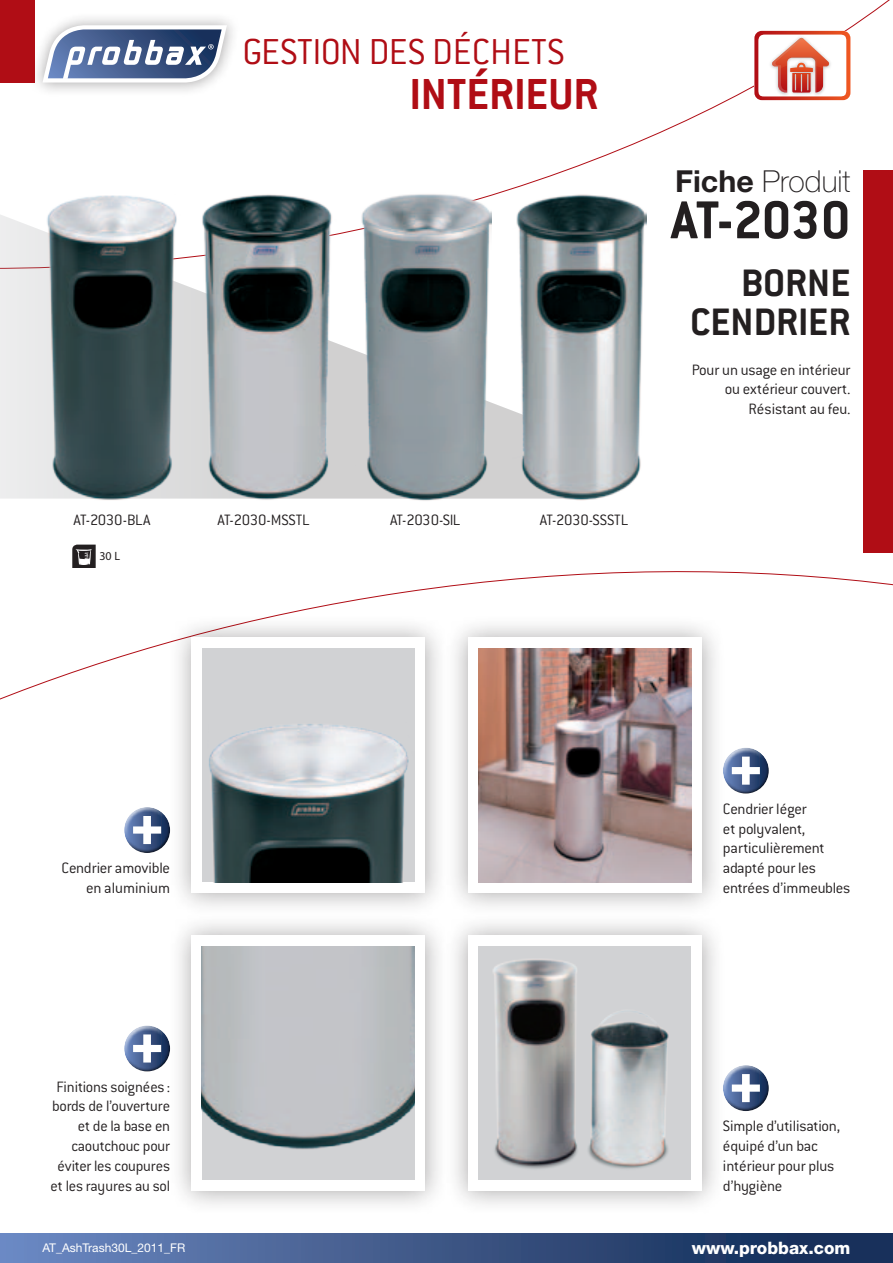
<style>
.page{position:relative;width:893px;height:1263px;background:#fff}
.page>*{position:absolute;margin:0;border:0;box-sizing:border-box;transform-origin:0 0}
.REF_TITRE{font:700 58.5px "Conduit ITC";letter-spacing:-.015em;color:#231f20}
.t1{font:700 47.7px "Conduit ITC";color:#b00d15}
.NOM_PRODUIT{font:700 42px "Conduit ITC";color:#231f20}
.t2{font:300 39.6px "Conduit ITC";color:#b00d15}
.REF_TITRE-2{font:100 30.3px "Helvetica Neue LT Std";color:#231f20}
.t3{font:800 17.1px "Helvetica Neue LT Std";color:#fff}
.TXT_ZOOM_DROITE{font:300 16.5px/19.8px "Conduit ITC";letter-spacing:-.015em;color:#231f20}
.TXT_ZOOM_GAUCHE{font:300 16.5px/19.8px "Conduit ITC";letter-spacing:-.015em;color:#231f20;text-align:right}
.DESCRIPTIF_PRODUIT{font:300 16.5px "Conduit ITC";letter-spacing:-.01em;color:#231f20}
.REF{font:300 16.5px "Conduit ITC";letter-spacing:-.025em;color:#231f20}
.REF-2{font:300 16.5px "Conduit ITC";letter-spacing:-.005em;color:#231f20}
.t4{font:12px "Helvetica Neue LT Std";color:#fff}
.t5{font:12px "Myriad Pro";color:#231f20}
.s1{font-weight:700}
</style>
<div class="page">
<svg style="left:0;top:571px;width:893px;height:129px"></svg>
<div style="left:863px;top:170px;width:30px;height:383px;background:#b00d15"></div>
<div style="left:0;top:0;width:34px;height:83px;background:#b00d15"></div>
<div style="left:30px;top:11px;width:210px;height:86px;background:#231f20;opacity:.4"></div>
<svg style="left:43px;top:25px;width:184px;height:58px"></svg>
<svg style="left:754px;top:31px;width:96px;height:69px"></svg>
<svg style="left:0;top:215px;width:513px;height:284px"></svg>
<div style="left:444px;top:614px;width:282px;height:303px;background:#231f20;opacity:.4"></div>
<div style="left:468px;top:638px;width:234px;height:255px;background:#fff"></div>
<div style="left:167px;top:614px;width:282px;height:303px;background:#231f20;opacity:.4"></div>
<div style="left:191px;top:638px;width:234px;height:255px;background:#fff"></div>
<img style="left:478px;top:648px;width:213px;height:234px">
<div style="left:202px;top:648px;width:213px;height:234px;background:#d1d2d4"></div>
<img style="left:209px;top:724px;width:200px;height:158px">
<div style="left:444px;top:911px;width:282px;height:303px;background:#231f20;opacity:.4"></div>
<div style="left:468px;top:935px;width:234px;height:256px;background:#fff"></div>
<img style="left:478px;top:946px;width:213px;height:234px">
<div style="left:167px;top:911px;width:282px;height:303px;background:#231f20;opacity:.4"></div>
<div style="left:191px;top:935px;width:234px;height:256px;background:#fff"></div>
<div style="left:202px;top:946px;width:213px;height:234px;background:#d1d2d4"></div>
<img style="left:202px;top:946px;width:213px;height:204px">
<div style="left:721px;top:1063px;width:48px;height:38px;background:#fff;opacity:.75"></div>
<div style="left:722px;top:1072px;width:48px;height:40px;background:#231f20;opacity:.75"></div>
<svg style="left:732px;top:1074px;width:28px;height:28px"></svg>
<div style="left:122px;top:1023px;width:49px;height:38px;background:#fff;opacity:.75"></div>
<div style="left:124px;top:1032px;width:48px;height:41px;background:#231f20;opacity:.75"></div>
<svg style="left:133px;top:1034px;width:28px;height:28px"></svg>
<div style="left:721px;top:745px;width:48px;height:38px;background:#fff;opacity:.75"></div>
<div style="left:722px;top:754px;width:48px;height:41px;background:#231f20;opacity:.75"></div>
<svg style="left:732px;top:756px;width:28px;height:29px"></svg>
<div style="left:122px;top:805px;width:49px;height:37px;background:#fff;opacity:.75"></div>
<div style="left:124px;top:814px;width:48px;height:40px;background:#231f20;opacity:.75"></div>
<svg style="left:133px;top:816px;width:28px;height:28px"></svg>
<img style="left:43px;top:195px;width:138px;height:305px">
<img style="left:198px;top:194px;width:139px;height:306px">
<img style="left:356px;top:194px;width:136px;height:307px">
<img style="left:513px;top:183px;width:134px;height:318px">
<div style="left:0;top:1233px;width:893px;height:30px;background:linear-gradient(to right,#6c88c0,#0e264f)"></div>
<svg style="left:72px;top:544px;width:24px;height:24px"></svg>
<p class="t2" style="left:242px;top:30px;width:323px">GESTION DES DÉCHETS</p>
<p class="t1" style="left:410px;top:66px;width:190px">INTÉRIEUR</p>
<p class="REF" style="left:74px;top:511px;width:78px">AT-2030-BLA</p>
<p class="REF" style="left:218px;top:511px;width:94px">AT-2030-MSSTL</p>
<p class="REF" style="left:390px;top:511px;width:72px">AT-2030-SIL</p>
<p class="REF-2" style="left:540px;top:511px;width:90px">AT-2030-SSSTL</p>
<p class="t5" style="left:99px;top:549px;width:22px">30 L</p>
<p class="REF_TITRE-2" style="left:675px;top:164px;width:177px"><span class="s1">Fiche</span> Produit</p>
<p class="REF_TITRE" style="left:671px;top:186px;width:181px">AT-2030</p>
<p class="NOM_PRODUIT" style="left:741px;top:258px;width:111px">BORNE</p>
<p class="NOM_PRODUIT" style="left:690px;top:297px;width:162px">CENDRIER</p>
<p class="DESCRIPTIF_PRODUIT" style="left:692px;top:360px;width:160px">Pour un usage en intérieur</p>
<p class="DESCRIPTIF_PRODUIT" style="left:725px;top:380px;width:127px">ou extérieur couvert.</p>
<p class="DESCRIPTIF_PRODUIT" style="left:748px;top:400px;width:103px">Résistant au feu.</p>
<p class="TXT_ZOOM_GAUCHE" style="left:62px;top:858px;width:110px">Cendrier amovible en aluminium</p>
<p class="TXT_ZOOM_GAUCHE" style="left:51px;top:1077px;width:121px">Finitions soignées : bords de l’ouverture et de la base en caoutchouc pour éviter les coupures et les rayures au sol</p>
<p class="TXT_ZOOM_DROITE" style="left:723px;top:799px;width:129px">Cendrier léger<br>et polyvalent, particulièrement adapté pour les entrées d’immeubles</p>
<p class="TXT_ZOOM_DROITE" style="left:723px;top:1116px;width:119px">Simple d’utilisation, équipé d’un bac intérieur pour plus d’hygiène</p>
<p class="t4" style="left:43px;top:1241px;width:144px">AT_AshTrash30L_2011_FR</p>
<p class="t3" style="left:692px;top:1238px;width:160px">www.probbax.com</p>
</div>
